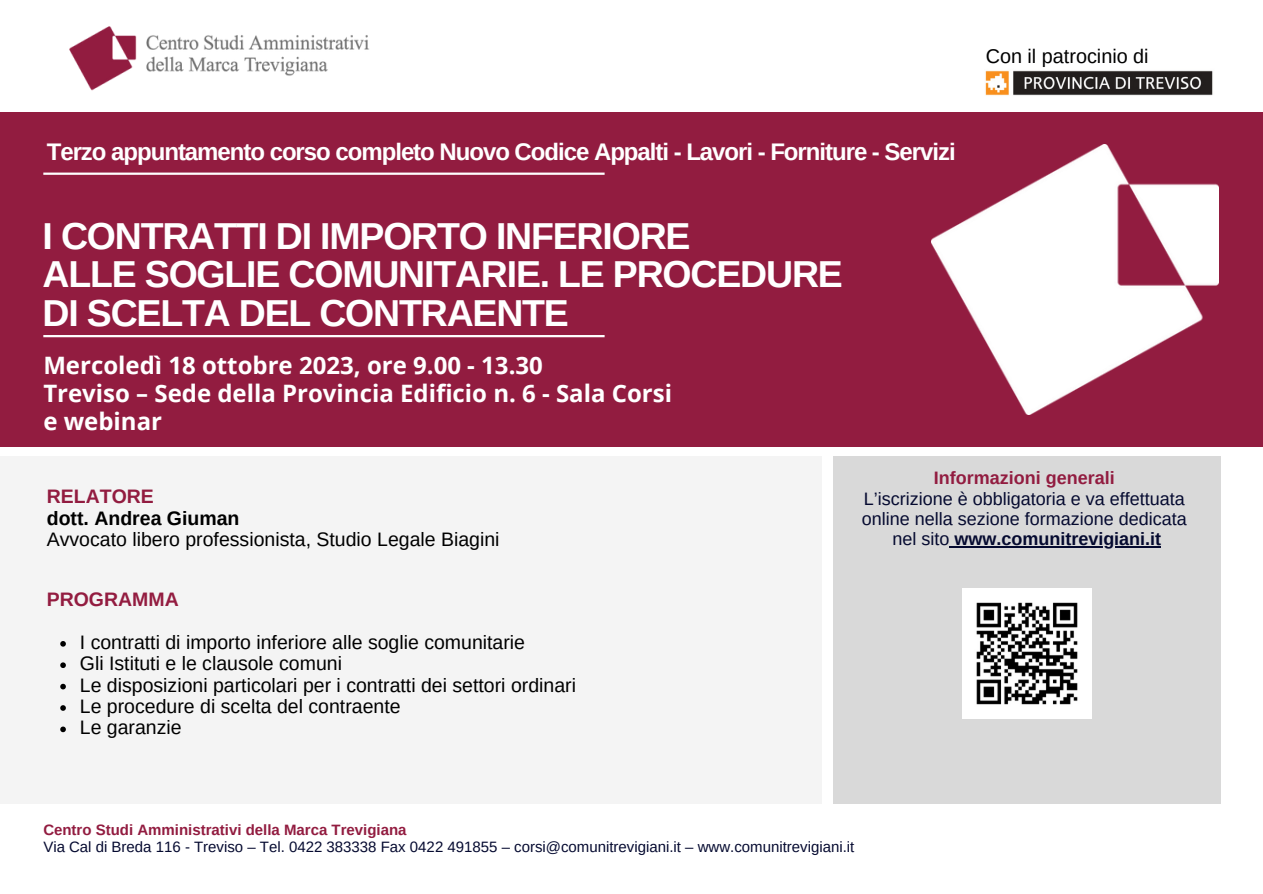
<style>
.page{position:relative;width:1263px;height:894px;background:#fff}
.page>*{position:absolute;margin:0;border:0;box-sizing:border-box;transform-origin:0 0}
.t1{font:700 37.5px "Arimo";letter-spacing:-.03em;color:#fff}
.t2{font:700 24px "Open Sans";color:#fff}
.t3{font:700 24px "Arimo";letter-spacing:-.045em;color:#fff}
.t4{font:19.8px "Arimo";color:#000}
.t5{font:19.5px "Arimo";color:#000}
.t6{font:700 19.5px "Arimo";color:#000}
.t7{font:700 19.5px "Arimo";color:#931c40}
.t8{font:700 19.5px "Arimo";color:#921c40}
.t9{font:18px "Arimo";color:#050a30}
.t10{font:700 18px "Arimo";color:#050a30}
.t11{font:700 18px "Arimo";color:#921c40}
.t12{font:15px "Arimo";color:#050a30}
.t13{font:700 15px "Arimo";color:#921c40}
.s1{font-weight:400}
</style>
<div class="page">
<div style="left:0;top:112px;width:1262px;height:334px;background:#921c40"></div>
<div style="left:0;top:456px;width:821px;height:347px;background:#f4f4f4"></div>
<div style="left:833px;top:456px;width:388px;height:347px;background:#d9d9d9"></div>
<img style="left:69px;top:26px;width:300px;height:65px">
<hr style="left:43px;top:335px;width:562px;height:2px;background:#fff">
<hr style="left:43px;top:172px;width:562px;height:3px;background:#fff">
<img style="left:932px;top:144px;width:286px;height:270px">
<img style="left:962px;top:588px;width:129px;height:130px">
<hr style="left:954px;top:546px;width:207px;height:1px;background:#050a30">
<svg style="left:60px;top:641px;width:6px;height:5px"></svg>
<svg style="left:60px;top:662px;width:6px;height:5px"></svg>
<svg style="left:60px;top:683px;width:6px;height:6px"></svg>
<svg style="left:60px;top:705px;width:6px;height:5px"></svg>
<svg style="left:60px;top:726px;width:6px;height:6px"></svg>
<img style="left:985px;top:70px;width:228px;height:26px">
<p class="t3" style="left:47px;top:138px;width:910px">Terzo appuntamento corso completo Nuovo Codice Appalti - Lavori - Forniture - Servizi</p>
<p class="t1" style="left:43px;top:215px;width:649px">I CONTRATTI DI IMPORTO INFERIORE</p>
<p class="t1" style="left:43px;top:253px;width:802px">ALLE SOGLIE COMUNITARIE. LE PROCEDURE</p>
<p class="t1" style="left:43px;top:291px;width:528px">DI SCELTA DEL CONTRAENTE</p>
<p class="t2" style="left:43px;top:348px;width:501px">Mercoledì 18 ottobre 2023, ore 9.00 - 13.30</p>
<p class="t2" style="left:43px;top:376px;width:630px">Treviso – Sede della Provincia Edificio n. 6 - Sala Corsi</p>
<p class="t2" style="left:43px;top:404px;width:120px">e webinar</p>
<p class="t4" style="left:986px;top:45px;width:165px">Con il patrocinio di</p>
<p class="t8" style="left:47px;top:485px;width:109px">RELATORE</p>
<p class="t6" style="left:47px;top:507px;width:194px">dott. Andrea Giuman</p>
<p class="t5" style="left:47px;top:528px;width:454px">Avvocato libero professionista, Studio Legale Biagini</p>
<p class="t7" style="left:47px;top:588px;width:134px">PROGRAMMA</p>
<p class="t5" style="left:80px;top:631px;width:447px">I contratti di importo inferiore alle soglie comunitarie</p>
<p class="t5" style="left:80px;top:652px;width:264px">Gli Istituti e le clausole comuni</p>
<p class="t5" style="left:80px;top:673px;width:498px">Le disposizioni particolari per i contratti dei settori ordinari</p>
<p class="t5" style="left:80px;top:695px;width:322px">Le procedure di scelta del contraente</p>
<p class="t5" style="left:80px;top:716px;width:103px">Le garanzie</p>
<p class="t11" style="left:934px;top:468px;width:182px">Informazioni generali</p>
<p class="t9" style="left:864px;top:488px;width:322px">L’iscrizione è obbligatoria e va effettuata</p>
<p class="t9" style="left:862px;top:508px;width:326px">online nella sezione formazione dedicata</p>
<p class="t10" style="left:892px;top:528px;width:270px"><span class="s1">nel sito</span> www.comunitrevigiani.it</p>
<p class="t13" style="left:43px;top:821px;width:365px">Centro Studi Amministrativi della Marca Trevigiana</p>
<p class="t12" style="left:43px;top:838px;width:812px">Via Cal di Breda 116 - Treviso – Tel. 0422 383338 Fax 0422 491855 – corsi@comunitrevigiani.it – www.comunitrevigiani.it</p>
</div>
